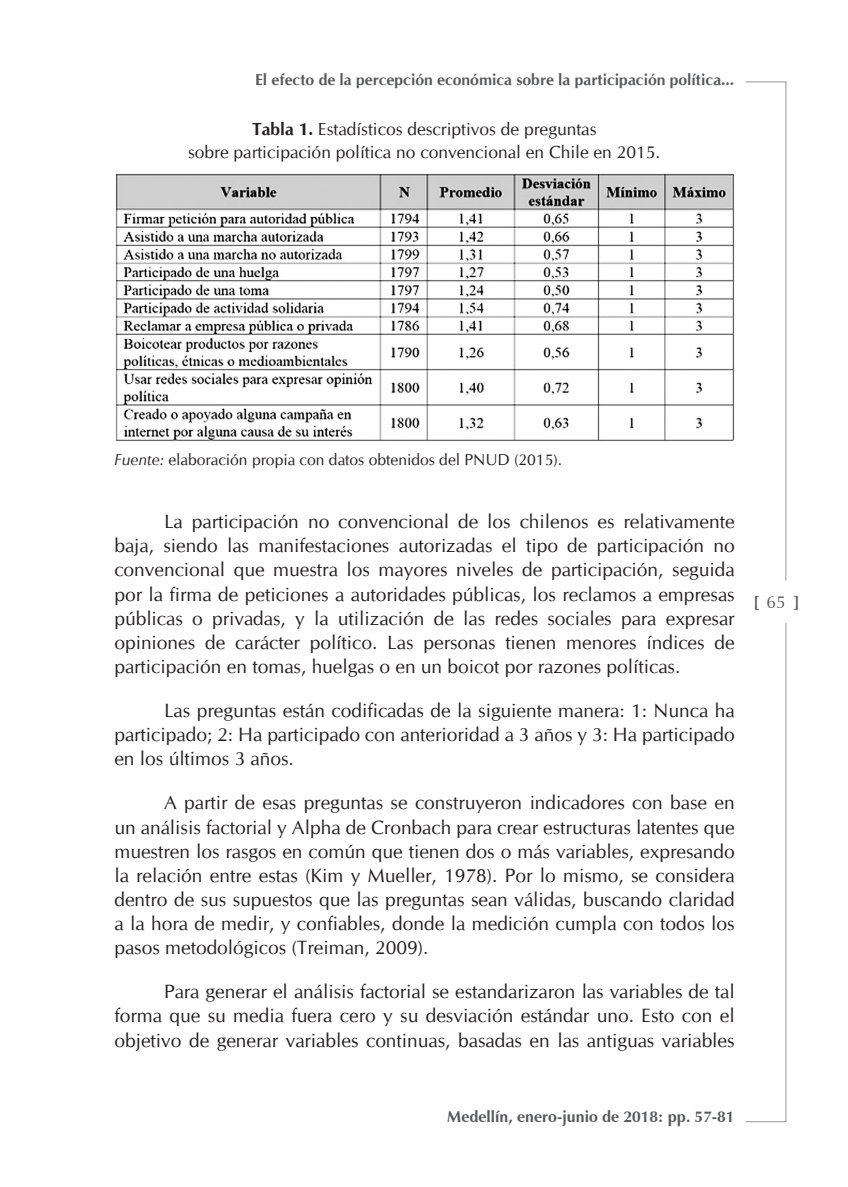
<style>
.page{position:relative;width:848px;height:1187px;background:#fff}
.page>*{position:absolute;margin:0;border:0;box-sizing:border-box;transform-origin:0 0}
.c_de_texto{font:19.25px/24.2px "CG Omega";color:#231f20;text-align:justify}
.tit_fig{font:17.5px/22.8px "CG Omega";color:#231f20;text-align:center}
.t1{font:700 17.5px "Zapf Humanist 601 BT";color:#57585a}
.t2{font:700 15.75px "CG Omega";color:#57585a}
.fuente{font:15.75px "CG Omega";color:#231f20}
.t3{font:700 15.75px "Zapf Humanist 601 BT";color:#57585a}
.s1{font-weight:700}
.s2{font-style:italic}
.s3{font-weight:400}
</style>
<div class="page">
<svg style="left:745px;top:81px;width:41px;height:500px"></svg>
<svg style="left:745px;top:623px;width:41px;height:499px"></svg>
<img style="left:115px;top:173px;width:619px;height:268px">
<p class="t2" style="left:255px;top:70px;width:480px">El efecto de la percepción económica sobre la participación política...</p>
<p class="tit_fig" style="left:188px;top:118px;width:474px"><span class="s1">Tabla 1.</span> Estadísticos descriptivos de preguntas<br>sobre participación política no convencional en Chile en 2015.</p>
<p class="fuente" style="left:114px;top:450px;width:449px"><span class="s2">Fuente:</span> elaboración propia con datos obtenidos del PNUD (2015).</p>
<p class="c_de_texto" style="left:114px;top:510px;width:622px;text-indent:50px">La participación no convencional de los chilenos es relativamente baja, siendo las manifestaciones autorizadas el tipo de participación no convencional que muestra los mayores niveles de participación, seguida por la firma de peticiones a autoridades públicas, los reclamos a empresas públicas o privadas, y la utilización de las redes sociales para expresar opiniones de carácter político. Las personas tienen menores índices de participación en tomas, huelgas o en un boicot por razones políticas.</p>
<p class="c_de_texto" style="left:114px;top:698px;width:622px;text-indent:50px">Las preguntas están codificadas de la siguiente manera: 1: Nunca ha participado; 2: Ha participado con anterioridad a 3 años y 3: Ha participado en los últimos 3 años.</p>
<p class="c_de_texto" style="left:114px;top:791px;width:622px;text-indent:50px">A partir de esas preguntas se construyeron indicadores con base en un análisis factorial y Alpha de Cronbach para crear estructuras latentes que muestren los rasgos en común que tienen dos o más variables, expresando la relación entre estas (Kim y Mueller, 1978). Por lo mismo, se considera dentro de sus supuestos que las preguntas sean válidas, buscando claridad a la hora de medir, y confiables, donde la medición cumpla con todos los pasos metodológicos (Treiman, 2009).</p>
<p class="c_de_texto" style="left:114px;top:980px;width:622px;text-indent:50px">Para generar el análisis factorial se estandarizaron las variables de tal forma que su media fuera cero y su desviación estándar uno. Esto con el objetivo de generar variables continuas, basadas en las antiguas variables</p>
<p class="t1" style="left:754px;top:591px;width:47px">[ <span class="s3">65</span> ]</p>
<p class="t3" style="left:447px;top:1106px;width:289px">Medellín, enero-junio de 2018: pp. 57-81</p>
</div>
